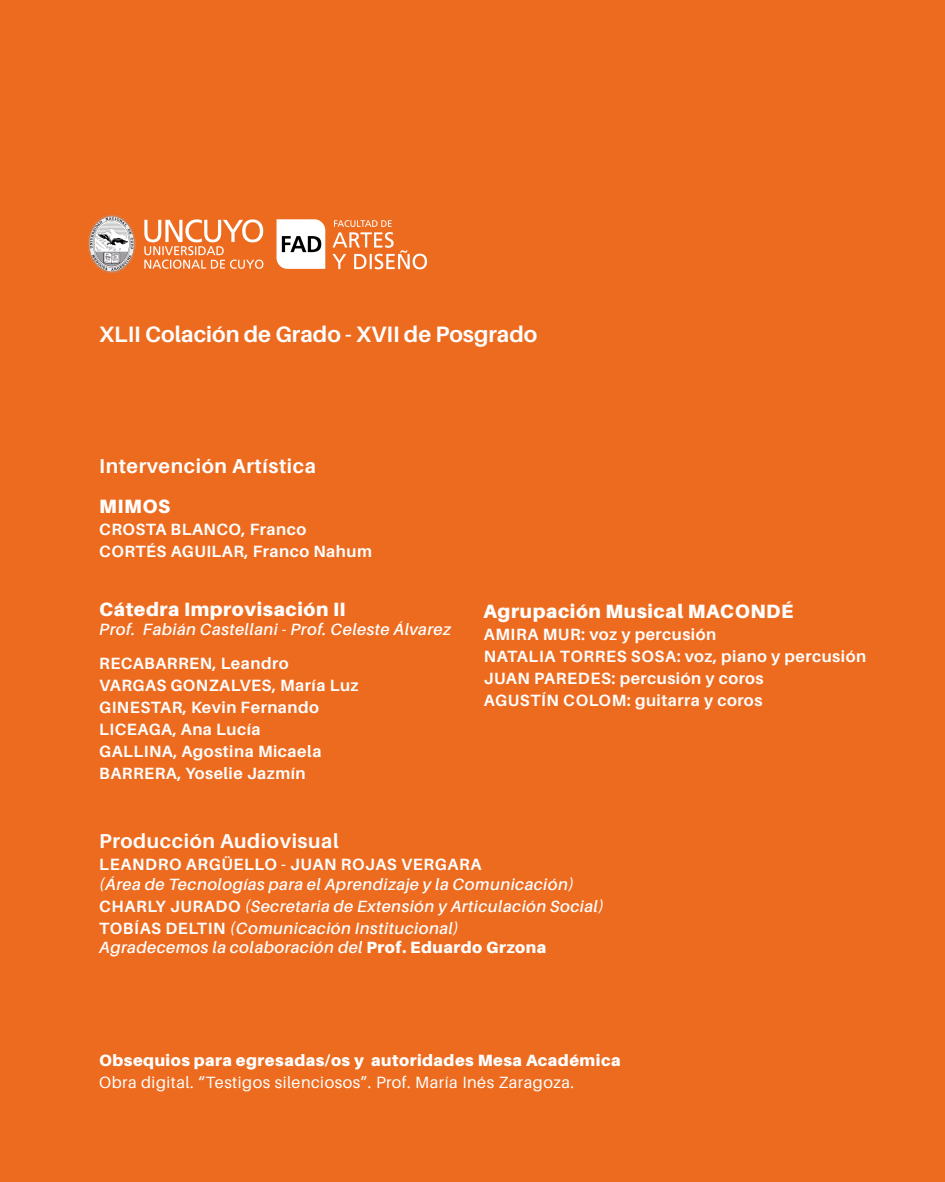
<style>
.page{position:relative;width:945px;height:1182px;background:#fff}
.page>*{position:absolute;margin:0;border:0;box-sizing:border-box;transform-origin:0 0}
.t1{font:700 22.31px "Aileron";color:#fff}
.t2{font:700 20.12px "Aileron";letter-spacing:.03em;color:#fff}
.t3{font:900 19.25px "Aileron";letter-spacing:.03em;color:#fff}
.t4{font:700 16.28px "Aileron";letter-spacing:.03em;color:#fff}
.t5{font:italic 600 16.28px "Aileron";letter-spacing:.03em;color:#fff}
.t6{font:16.28px "Aileron";letter-spacing:.03em;color:#fff}
.t7{font:900 16.28px "Aileron";letter-spacing:.03em;color:#fff}
.s1{font-weight:700;font-style:normal}
.s2{font-weight:900;font-style:normal}
</style>
<div class="page">
<div style="left:0;top:0;width:945px;height:1181px;background:#ed6b1f"></div>
<img style="left:88px;top:215px;width:344px;height:58px">
<p class="t1" style="left:99px;top:322px;width:440px">XLII Colación de Grado - XVII de Posgrado</p>
<p class="t2" style="left:99px;top:455px;width:218px">Intervención Artística</p>
<p class="t3" style="left:99px;top:495px;width:73px">MIMOS</p>
<p class="t4" style="left:99px;top:520px;width:209px">CROSTA BLANCO, Franco</p>
<p class="t4" style="left:99px;top:541px;width:274px">CORTÉS AGUILAR, Franco Nahum</p>
<p class="t3" style="left:99px;top:597px;width:248px">Cátedra Improvisación II</p>
<p class="t5" style="left:99px;top:620px;width:353px">Prof. Fabián Castellani - Prof. Celeste Álvarez</p>
<p class="t4" style="left:99px;top:654px;width:191px">RECABARREN, Leandro</p>
<p class="t4" style="left:99px;top:676px;width:261px">VARGAS GONZALVES, María Luz</p>
<p class="t4" style="left:99px;top:698px;width:221px">GINESTAR, Kevin Fernando</p>
<p class="t4" style="left:99px;top:720px;width:163px">LICEAGA, Ana Lucía</p>
<p class="t4" style="left:99px;top:742px;width:224px">GALLINA, Agostina Micaela</p>
<p class="t4" style="left:99px;top:764px;width:208px">BARRERA, Yoselie Jazmín</p>
<p class="t3" style="left:484px;top:600px;width:311px">Agrupación Musical MACONDÉ</p>
<p class="t4" style="left:484px;top:625px;width:234px">AMIRA MUR: voz y percusión</p>
<p class="t4" style="left:484px;top:647px;width:384px">NATALIA TORRES SOSA: voz, piano y percusión</p>
<p class="t4" style="left:484px;top:668px;width:282px">JUAN PAREDES: percusión y coros</p>
<p class="t4" style="left:484px;top:690px;width:280px">AGUSTÍN COLOM: guitarra y coros</p>
<p class="t2" style="left:99px;top:829px;width:241px">Producción Audiovisual</p>
<p class="t4" style="left:99px;top:855px;width:384px">LEANDRO ARGÜELLO - JUAN ROJAS VERGARA</p>
<p class="t5" style="left:99px;top:875px;width:476px">(Área de Tecnologías para el Aprendizaje y la Comunicación)</p>
<p class="t5" style="left:99px;top:897px;width:506px"><span class="s1">CHARLY JURADO</span> (Secretaria de Extensión y Articulación Social)</p>
<p class="t5" style="left:99px;top:918px;width:361px"><span class="s1">TOBÍAS DELTIN</span> (Comunicación Institucional)</p>
<p class="t5" style="left:99px;top:938px;width:449px">Agradecemos la colaboración del <span class="s2">Prof. Eduardo Grzona</span></p>
<p class="t7" style="left:99px;top:1050px;width:523px">Obsequios para egresadas/os y autoridades Mesa Académica</p>
<p class="t6" style="left:99px;top:1072px;width:477px">Obra digital. “Testigos silenciosos”. Prof. María Inés Zaragoza.</p>
</div>
